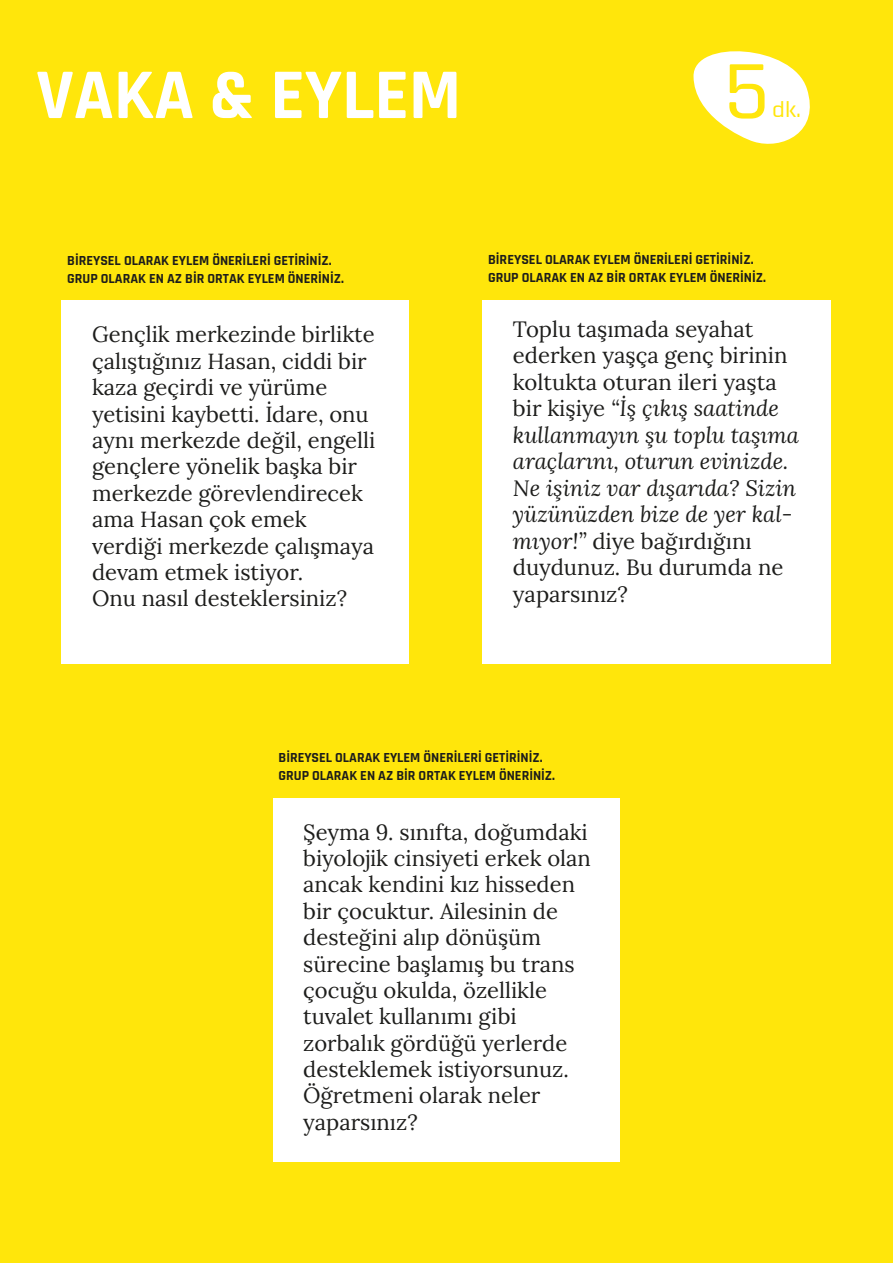
<style>
.page{position:relative;width:893px;height:1263px;background:#ffe60b}
.page>*{position:absolute;margin:0;border:0;box-sizing:border-box;transform-origin:0 0}
.t1{font:500 84.45px "Rajdhani";color:#ffe60b;scale:1.11 1}
.t2{font:700 72px "Rajdhani";color:#fff}
.t3{font:500 22.65px "Rajdhani";color:#ffe60b;scale:1.11 1}
.t4{font:22.05px/26.4px "Lora";color:#1d1d1b}
.t5{font:700 14.1px/18.1px "Rajdhani";color:#1d1d1b}
.t6{font:700 13.95px/18px "Rajdhani";color:#1d1d1b}
.s1{font-style:italic}
</style>
<div class="page">
<svg style="left:693px;top:51px;width:117px;height:93px"></svg>
<div style="left:62px;top:300px;width:347px;height:364px;background:#fff"></div>
<div style="left:483px;top:300px;width:348px;height:364px;background:#fff"></div>
<div style="left:273px;top:798px;width:347px;height:363px;background:#fff"></div>
<h2 class="t2" style="left:36px;top:51px;width:426px">VAKA &amp; EYLEM</h2>
<h1 class="t1" style="left:724px;top:43px;width:43px">5</h1>
<p class="t3" style="left:772px;top:96px;width:27px">dk.</p>
<p class="t6" style="left:67px;top:252px;width:278px">BİREYSEL OLARAK EYLEM ÖNERİLERİ GETİRİNİZ.<br>GRUP OLARAK EN AZ BİR ORTAK EYLEM ÖNERİNİZ.</p>
<p class="t5" style="left:488px;top:251px;width:279px">BİREYSEL OLARAK EYLEM ÖNERİLERİ GETİRİNİZ.<br>GRUP OLARAK EN AZ BİR ORTAK EYLEM ÖNERİNİZ.</p>
<p class="t4" style="left:92px;top:320px;width:285px">Gençlik merkezinde birlikte çalıştığınız Hasan, ciddi bir kaza geçirdi ve yürüme yetisini kaybetti. İdare, onu aynı merkezde değil, engelli gençlere yönelik başka bir merkezde görevlendirecek ama Hasan çok emek verdiği merkezde çalışmaya devam etmek istiyor.<br>Onu nasıl desteklersiniz?</p>
<p class="t4" style="left:513px;top:314px;width:288px">Toplu taşımada seyahat ederken yaşça genç birinin koltukta oturan ileri yaşta bir kişiye <span class="s1">“İş çıkış saatinde kullanmayın şu toplu taşıma araçlarını, oturun evinizde.<br>Ne işiniz var dışarıda? Sizin yüzünüzden bize de yer kal&shy;mıyor!”</span> diye bağırdığını duydunuz. Bu durumda ne yaparsınız?</p>
<p class="t6" style="left:279px;top:749px;width:278px">BİREYSEL OLARAK EYLEM ÖNERİLERİ GETİRİNİZ.<br>GRUP OLARAK EN AZ BİR ORTAK EYLEM ÖNERİNİZ.</p>
<p class="t4" style="left:303px;top:817px;width:289px">Şeyma 9. sınıfta, doğumdaki biyolojik cinsiyeti erkek olan ancak kendini kız hisseden bir çocuktur. Ailesinin de desteğini alıp dönüşüm sürecine başlamış bu trans çocuğu okulda, özellikle tuvalet kullanımı gibi zorbalık gördüğü yerlerde desteklemek istiyorsunuz.<br>Öğretmeni olarak neler yaparsınız?</p>
</div>
